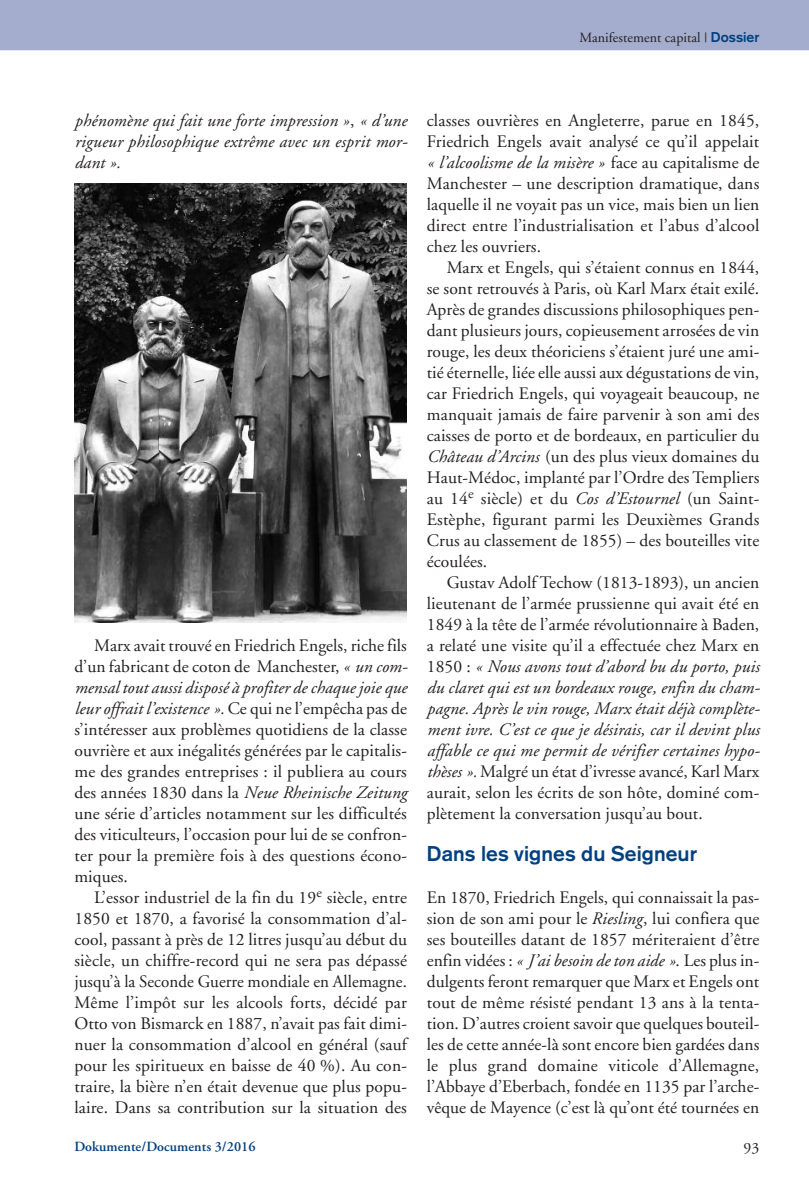
<style>
.page{position:relative;width:809px;height:1191px;background:#fff}
.page>*{position:absolute;margin:0;border:0;box-sizing:border-box;transform-origin:0 0}
.t1{font:700 21px "Akzidenz Grotesk";letter-spacing:.005em;color:#014181}
.t2{font:17.5px/21px "Adobe Garamond";letter-spacing:.005em;color:#231f20;text-align:justify}
.t3{font:italic 17.5px/21px "Adobe Garamond";letter-spacing:.01em;color:#231f20;text-align:justify}
.t4{font:15.75px "Adobe Garamond";color:#231f20}
.t5{font:14px "Adobe Garamond";letter-spacing:.005em;color:#231f20}
.t6{font:600 14px "Adobe Garamond";letter-spacing:.005em;color:#014181}
.s1{font-family:"Akzidenz Grotesk";font-weight:700;color:#014181}
.s2{font-style:normal}
.s3{font-style:italic}
</style>
<div class="page">
<div style="left:0;top:0;width:809px;height:50px;background:#a4adcd"></div>
<img style="left:74px;top:184px;width:333px;height:438px">
<p class="t5" style="left:579px;top:32px;width:181px">Manifestement capital | <span class="s1">Dossier</span></p>
<p class="t3" style="left:74px;top:112px;width:335px">phénomène qui fait une forte impression »<span class="s2">,</span> « d’une rigueur philosophique extrême avec un esprit mor&shy;dant ».</p>
<p class="t2" style="left:74px;top:636px;width:335px;text-indent:20px">Marx avait trouvé en Friedrich Engels, riche fils d’un fabricant de coton de Manchester, <span class="s3">« un com&shy;mensal tout aussi disposé à profiter de chaque joie que leur offrait l’existence ».</span> Ce qui ne l’empêcha pas de s’intéresser aux problèmes quotidiens de la classe ouvrière et aux inégalités générées par le capitalis&shy;me des grandes entreprises : il publiera au cours des années 1830 dans la <span class="s3">Neue Rheinische Zeitung </span>une série d’articles notamment sur les difficultés des viticulteurs, l’occasion pour lui de se confron&shy;ter pour la première fois à des questions écono&shy;miques.</p>
<p class="t2" style="left:74px;top:888px;width:334px;text-indent:20px">L’essor industriel de la fin du 19<sup>e</sup> siècle, entre 1850 et 1870, a favorisé la consommation d’al&shy;cool, passant à près de 12 litres jusqu’au début du siècle, un chiffre-record qui ne sera pas dépassé jusqu’à la Seconde Guerre mondiale en Allemagne.<br>Même l’impôt sur les alcools forts, décidé par Otto von Bismarck en 1887, n’avait pas fait dimi&shy;nuer la consommation d’alcool en général (sauf pour les spiritueux en baisse de 40 %). Au con&shy;traire, la bière n’en était devenue que plus popu&shy;laire. Dans sa contribution sur la situation des</p>
<p class="t2" style="left:427px;top:111px;width:334px">classes ouvrières en Angleterre, parue en 1845, Friedrich Engels avait analysé ce qu’il appelait <span class="s3">« l’alcoolisme de la misère »</span> face au capitalisme de Manchester – une description dramatique, dans laquelle il ne voyait pas un vice, mais bien un lien direct entre l’industrialisation et l’abus d’alcool chez les ouvriers.</p>
<p class="t2" style="left:427px;top:258px;width:334px;text-indent:20px">Marx et Engels, qui s’étaient connus en 1844, se sont retrouvés à Paris, où Karl Marx était exilé.<br>Après de grandes discussions philosophiques pen&shy;dant plusieurs jours, copieusement arrosées de vin rouge, les deux théoriciens s’étaient juré une ami&shy;tié éternelle, liée elle aussi aux dégustations de vin, car Friedrich Engels, qui voyageait beaucoup, ne manquait jamais de faire parvenir à son ami des caisses de porto et de bordeaux, en particulier du <span class="s3">Château d’Arcins</span> (un des plus vieux domaines du Haut-Médoc, implanté par l’Ordre des Templiers au 14<sup>e</sup> siècle) et du <span class="s3">Cos d’Estournel</span> (un Saint-Estèphe, figurant parmi les Deuxièmes Grands Crus au classement de 1855) – des bouteilles vite écoulées.</p>
<p class="t2" style="left:427px;top:573px;width:335px;text-indent:20px">Gustav Adolf Techow (1813-1893), un ancien lieutenant de l’armée prussienne qui avait été en 1849 à la tête de l’armée révolutionnaire à Baden, a relaté une visite qu’il a effectuée chez Marx en 1850 : <span class="s3">« Nous avons tout d’abord bu du porto, puis du claret qui est un bordeaux rouge, enfin du cham&shy;pagne. Après le vin rouge, Marx était déjà complète&shy;ment ivre. C’est ce que je désirais, car il devint plus affable ce qui me permit de vérifier certaines hypo&shy;thèses ».</span> Malgré un état d’ivresse avancé, Karl Marx aurait, selon les écrits de son hôte, dominé com&shy;plètement la conversation jusqu’au bout.</p>
<p class="t1" style="left:427px;top:846px;width:272px">Dans les vignes du Seigneur</p>
<p class="t2" style="left:427px;top:888px;width:334px">En 1870, Friedrich Engels, qui connaissait la pas&shy;sion de son ami pour le <span class="s3">Riesling</span>, lui confiera que ses bouteilles datant de 1857 mériteraient d’être enfin vidées : <span class="s3">« J’ai besoin de ton aide »</span>. Les plus in&shy;dulgents feront remarquer que Marx et Engels ont tout de même résisté pendant 13 ans à la tenta&shy;tion. D’autres croient savoir que quelques bouteil&shy;les de cette année-là sont encore bien gardées dans le plus grand domaine viticole d’Allemagne, l’Abbaye d’Eberbach, fondée en 1135 par l’arche&shy;vêque de Mayence (c’est là qu’ont été tournées en</p>
<p class="t6" style="left:74px;top:1141px;width:183px">Dokumente/Documents 3/2016</p>
<p class="t4" style="left:743px;top:1141px;width:17px">93</p>
</div>
